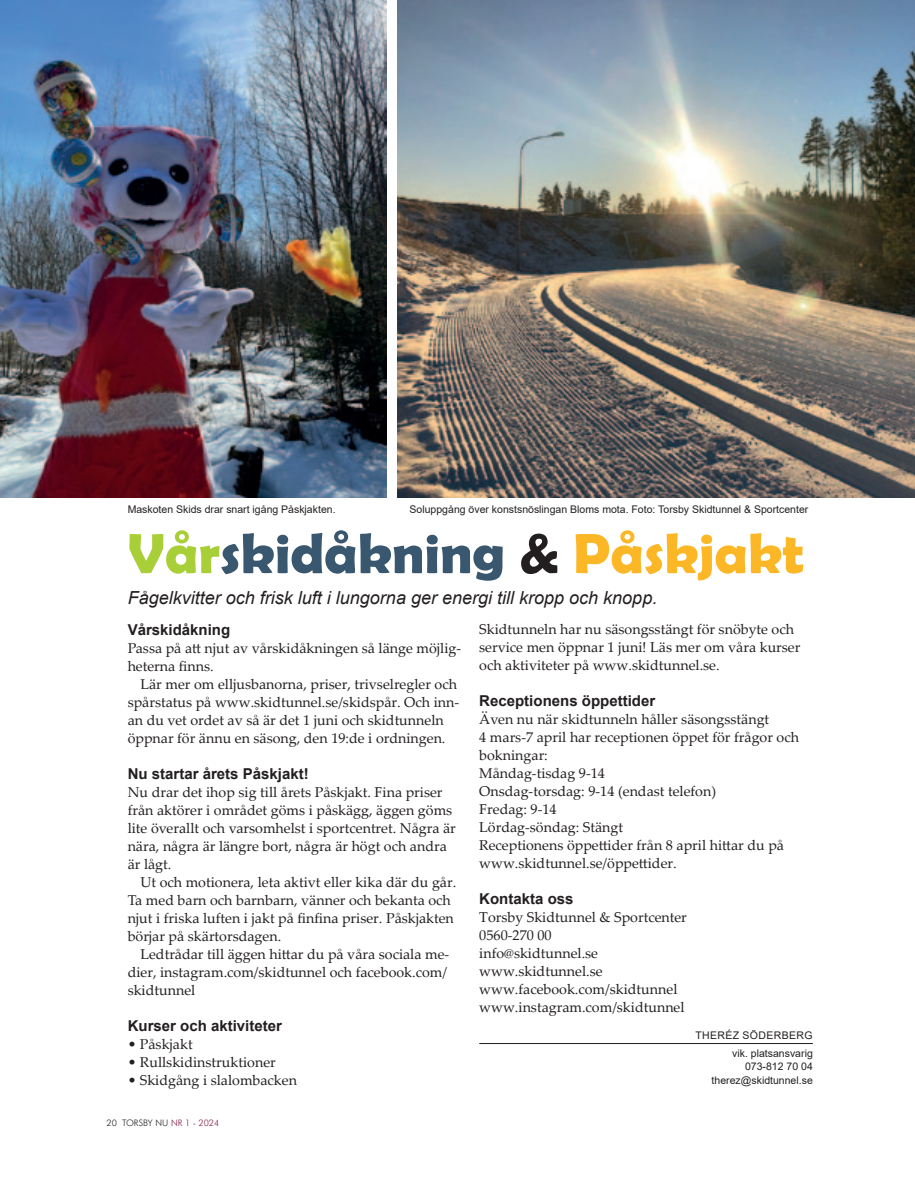
<style>
.page{position:relative;width:915px;height:1191px;background:#fff}
.page>*{position:absolute;margin:0;border:0;box-sizing:border-box;transform-origin:0 0}
.t1{font:700 57px "Berlin Sans FB Demi";color:#39576e}
.t2{font:italic 18px "Arial";color:#231f20}
.t3{font:700 15px "Arial";color:#231f20}
.t4{font:14.25px/18px "Palatino Linotype";color:#231f20}
.t5{font:10.5px/18px "Arial";color:#231f20}
.t6{font:300 9px "Futura BT";color:#231f20}
.s1{color:#a9cf38}
.s2{color:#231f20}
.s3{color:#fcb726}
.s4{color:#811d49}
</style>
<div class="page">
<img style="left:0;top:0;width:386px;height:497px">
<img style="left:397px;top:0;width:517px;height:497px">
<hr style="left:479px;top:1043px;width:333px;height:1px;background:#231f20">
<p class="t5" style="left:128px;top:500px;width:209px">Maskoten Skids drar snart igång Påskjakten.</p>
<p class="t5" style="left:409px;top:500px;width:400px">Soluppgång över konstsnöslingan Bloms mota. Foto: Torsby Skidtunnel &amp; Sportcenter</p>
<h1 class="t1" style="left:128px;top:520px;width:677px"><span class="s1">Vår</span>skidåkning <span class="s2">&amp;</span> <span class="s3">Påskjakt</span></h1>
<p class="t2" style="left:128px;top:586px;width:531px">Fågelkvitter och frisk luft i lungorna ger energi till kropp och knopp.</p>
<p class="t3" style="left:128px;top:619px;width:104px">Vårskidåkning</p>
<p class="t4" style="left:128px;top:638px;width:335px">Passa på att njut av vårskidåkningen så länge möjlig&shy;heterna finns.</p>
<p class="t4" style="left:128px;top:674px;width:333px;text-indent:13px">Lär mer om elljusbanorna, priser, trivselregler och spårstatus på www.skidtunnel.se/skidspår. Och inn&shy;an du vet ordet av så är det 1 juni och skidtunneln öppnar för ännu en säsong, den 19:de i ordningen.</p>
<p class="t3" style="left:128px;top:763px;width:182px">Nu startar årets Påskjakt!</p>
<p class="t4" style="left:128px;top:782px;width:329px">Nu drar det ihop sig till årets Påskjakt. Fina priser från aktörer i området göms i påskägg, äggen göms lite överallt och varsomhelst i sportcentret. Några är nära, några är längre bort, några är högt och andra är lågt.</p>
<p class="t4" style="left:128px;top:872px;width:330px;text-indent:13px">Ut och motionera, leta aktivt eller kika där du går.<br>Ta med barn och barnbarn, vänner och bekanta och njut i friska luften i jakt på finfina priser. Påskjakten börjar på skärtorsdagen.</p>
<p class="t4" style="left:128px;top:944px;width:323px;text-indent:13px">Ledtrådar till äggen hittar du på våra sociala me&shy;dier, instagram.com/skidtunnel och facebook.com/ skidtunnel</p>
<p class="t3" style="left:128px;top:1015px;width:156px">Kurser och aktiviteter</p>
<p class="t4" style="left:128px;top:1034px;width:66px">• Påskjakt</p>
<p class="t4" style="left:128px;top:1052px;width:150px">• Rullskidinstruktioner</p>
<p class="t4" style="left:128px;top:1070px;width:171px">• Skidgång i slalombacken</p>
<p class="t6" style="left:106px;top:1116px;width:114px">20 TORSBY NU <span class="s4">NR 1 - 2024</span></p>
<p class="t4" style="left:479px;top:619px;width:322px">Skidtunneln har nu säsongsstängt för snöbyte och service men öppnar 1 juni! Läs mer om våra kurser och aktiviteter på www.skidtunnel.se.</p>
<p class="t3" style="left:479px;top:690px;width:178px">Receptionens öppettider</p>
<p class="t4" style="left:479px;top:709px;width:321px">Även nu när skidtunneln håller säsongsstängt<br>4 mars-7 april har receptionen öppet för frågor och bokningar:<br>Måndag-tisdag 9-14<br>Onsdag-torsdag: 9-14 (endast telefon)<br>Fredag: 9-14<br>Lördag-söndag: Stängt<br>Receptionens öppettider från 8 april hittar du på www.skidtunnel.se/öppettider.</p>
<p class="t3" style="left:479px;top:888px;width:96px">Kontakta oss</p>
<p class="t4" style="left:479px;top:907px;width:209px">Torsby Skidtunnel &amp; Sportcenter<br>0560-270 00<br>info@skidtunnel.se www.skidtunnel.se www.facebook.com/skidtunnel www.instagram.com/skidtunnel</p>
<p class="t5" style="left:695px;top:1026px;width:16px">Ther</p>
<p class="t5" style="left:732px;top:1026px;width:82px;text-indent:-7px">éz Söderberg<br>vik. platsansvarig</p>
<p class="t5" style="left:711px;top:1059px;width:103px;line-height:13.5px;text-align:right">073-812 70 04 therez@skidtunnel.se</p>
</div>
